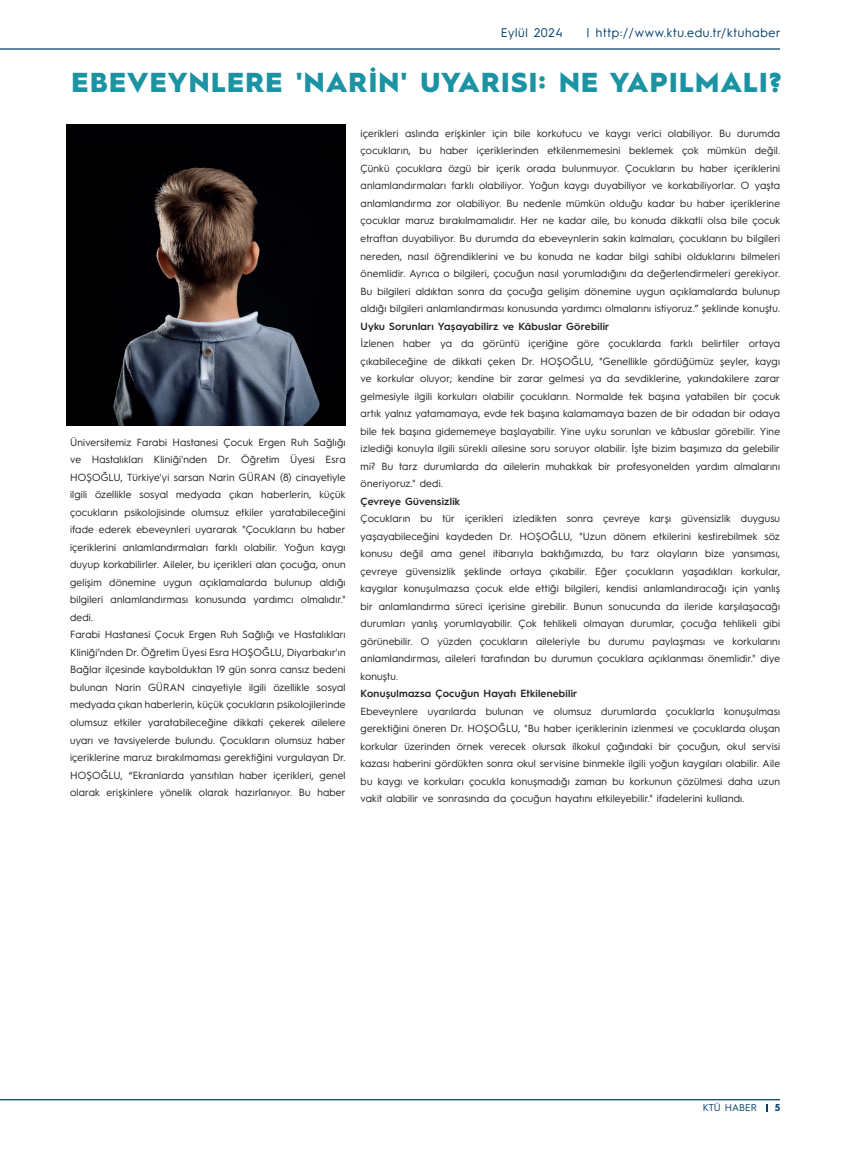
<style>
.page{position:relative;width:851px;height:1170px;background:#fff}
.page>*{position:absolute;margin:0;border:0;box-sizing:border-box;transform-origin:0 0}
.t1{font:900 27.5px "Hurme Geometric Sans 1";letter-spacing:.05em;color:#1b93a3}
.t2{font:12.5px "Hurme Geometric Sans 1";letter-spacing:.05em;color:#00406d}
.t3{font:10.38px/17.5px "Hurme Geometric Sans 1";letter-spacing:.02em;color:#231f20;text-align:justify}
.t4{font:600 10.38px "Hurme Geometric Sans 1";letter-spacing:.02em;color:#231f20}
.t5{font:10px "Hurme Geometric Sans 1";color:#00406d}
.t6{font:700 10px "Hurme Geometric Sans 1";color:#00406d}
</style>
<div class="page">
<hr style="left:0;top:48px;width:780px;height:2px;background:#00406d">
<hr style="left:0;top:1098px;width:780px;height:2px;background:#00406d">
<svg style="left:766px;top:1104px;width:2px;height:7px"></svg>
<div style="left:66px;top:124px;width:279px;height:301px;background:#000002"></div>
<img style="left:113px;top:167px;width:207px;height:258px">
<p class="t2" style="left:501px;top:24px;width:63px">Eylül 2024</p>
<p class="t2" style="left:586px;top:24px;width:196px">| http://www.ktu.edu.tr/ktuhaber</p>
<h1 class="t1" style="left:72px;top:63px;width:711px">EBEVEYNLERE 'NARİN' UYARISI: NE YAPILMALI?</h1>
<p class="t3" style="left:70px;top:432px;width:277px;text-align:left">Üniversitemiz Farabi Hastanesi Çocuk Ergen Ruh Sağlığı ve Hastalıkları Kliniği'nden Dr. Öğretim Üyesi Esra HOŞOĞLU, Türkiye'yi sarsan Narin GÜRAN (8) cinayetiyle ilgili özellikle sosyal medyada çıkan haberlerin, küçük çocukların psikolojisinde olumsuz etkiler yaratabileceğini ifade ederek ebeveynleri uyararak "Çocukların bu haber içeriklerini anlamlandırmaları farklı olabilir. Yoğun kaygı duyup korkabilirler. Aileler, bu içerikleri alan çocuğa, onun gelişim dönemine uygun açıklamalarda bulunup aldığı bilgileri anlamlandırması konusunda yardımcı olmalıdır." dedi.<br>Farabi Hastanesi Çocuk Ergen Ruh Sağlığı ve Hastalıkları Kliniği’nden Dr. Öğretim Üyesi Esra HOŞOĞLU, Diyarbakır'ın Bağlar ilçesinde kaybolduktan 19 gün sonra cansız bedeni bulunan Narin GÜRAN cinayetiyle ilgili özellikle sosyal medyada çıkan haberlerin, küçük çocukların psikolojilerinde olumsuz etkiler yaratabileceğine dikkati çekerek ailelere uyarı ve tavsiyelerde bulundu. Çocukların olumsuz haber içeriklerine maruz bırakılmaması gerektiğini vurgulayan Dr.<br>HOŞOĞLU, “Ekranlarda yansıtılan haber içerikleri, genel olarak erişkinlere yönelik olarak hazırlanıyor. Bu haber</p>
<p class="t3" style="left:360px;top:124px;width:421px">içerikleri aslında erişkinler için bile korkutucu ve kaygı verici olabiliyor. Bu durumda çocukların, bu haber içeriklerinden etkilenmemesini beklemek çok mümkün değil.<br>Çünkü çocuklara özgü bir içerik orada bulunmuyor. Çocukların bu haber içeriklerini anlamlandırmaları farklı olabiliyor. Yoğun kaygı duyabiliyor ve korkabiliyorlar. O yaşta anlamlandırma zor olabiliyor. Bu nedenle mümkün olduğu kadar bu haber içeriklerine çocuklar maruz bırakılmamalıdır. Her ne kadar aile, bu konuda dikkatli olsa bile çocuk etraftan duyabiliyor. Bu durumda da ebeveynlerin sakin kalmaları, çocukların bu bilgileri nereden, nasıl öğrendiklerini ve bu konuda ne kadar bilgi sahibi olduklarını bilmeleri önemlidir. Ayrıca o bilgileri, çocuğun nasıl yorumladığını da değerlendirmeleri gerekiyor.<br>Bu bilgileri aldıktan sonra da çocuğa gelişim dönemine uygun açıklamalarda bulunup aldığı bilgileri anlamlandırması konusunda yardımcı olmalarını istiyoruz.” şeklinde konuştu.</p>
<p class="t4" style="left:360px;top:318px;width:250px">Uyku Sorunları Yaşayabilirz ve Kâbuslar Görebilir</p>
<p class="t3" style="left:360px;top:334px;width:421px">İzlenen haber ya da görüntü içeriğine göre çocuklarda farklı belirtiler ortaya çıkabileceğine de dikkati çeken Dr. HOŞOĞLU, "Genellikle gördüğümüz şeyler, kaygı ve korkular oluyor; kendine bir zarar gelmesi ya da sevdiklerine, yakındakilere zarar gelmesiyle ilgili korkuları olabilir çocukların. Normalde tek başına yatabilen bir çocuk artık yalnız yatamamaya, evde tek başına kalamamaya bazen de bir odadan bir odaya bile tek başına gidememeye başlayabilir. Yine uyku sorunları ve kâbuslar görebilir. Yine izlediği konuyla ilgili sürekli ailesine soru soruyor olabilir. İşte bizim başımıza da gelebilir mi? Bu tarz durumlarda da ailelerin muhakkak bir profesyonelden yardım almalarını öneriyoruz." dedi.</p>
<p class="t4" style="left:360px;top:493px;width:101px">Çevreye Güvensizlik</p>
<p class="t3" style="left:360px;top:509px;width:421px">Çocukların bu tür içerikleri izledikten sonra çevreye karşı güvensizlik duygusu yaşayabileceğini kaydeden Dr. HOŞOĞLU, "Uzun dönem etkilerini kestirebilmek söz konusu değil ama genel itibarıyla baktığımızda, bu tarz olayların bize yansıması, çevreye güvensizlik şeklinde ortaya çıkabilir. Eğer çocukların yaşadıkları korkular, kaygılar konuşulmazsa çocuk elde ettiği bilgileri, kendisi anlamlandıracağı için yanlış bir anlamlandırma süreci içerisine girebilir. Bunun sonucunda da ileride karşılaşacağı durumları yanlış yorumlayabilir. Çok tehlikeli olmayan durumlar, çocuğa tehlikeli gibi görünebilir. O yüzden çocukların aileleriyle bu durumu paylaşması ve korkularını anlamlandırması, aileleri tarafından bu durumun çocuklara açıklanması önemlidir." diye konuştu.</p>
<p class="t4" style="left:360px;top:686px;width:218px">Konuşulmazsa Çocuğun Hayatı Etkilenebilir</p>
<p class="t3" style="left:360px;top:701px;width:421px">Ebeveynlere uyarılarda bulunan ve olumsuz durumlarda çocuklarla konuşulması gerektiğini öneren Dr. HOŞOĞLU, "Bu haber içeriklerinin izlenmesi ve çocuklarda oluşan korkular üzerinden örnek verecek olursak ilkokul çağındaki bir çocuğun, okul servisi kazası haberini gördükten sonra okul servisine binmekle ilgili yoğun kaygıları olabilir. Aile bu kaygı ve korkuları çocukla konuşmadığı zaman bu korkunun çözülmesi daha uzun vakit alabilir ve sonrasında da çocuğun hayatını etkileyebilir." ifadelerini kullandı.</p>
<p class="t5" style="left:702px;top:1100px;width:56px">KTÜ HABER</p>
<p class="t6" style="left:774px;top:1100px;width:7px">5</p>
</div>
